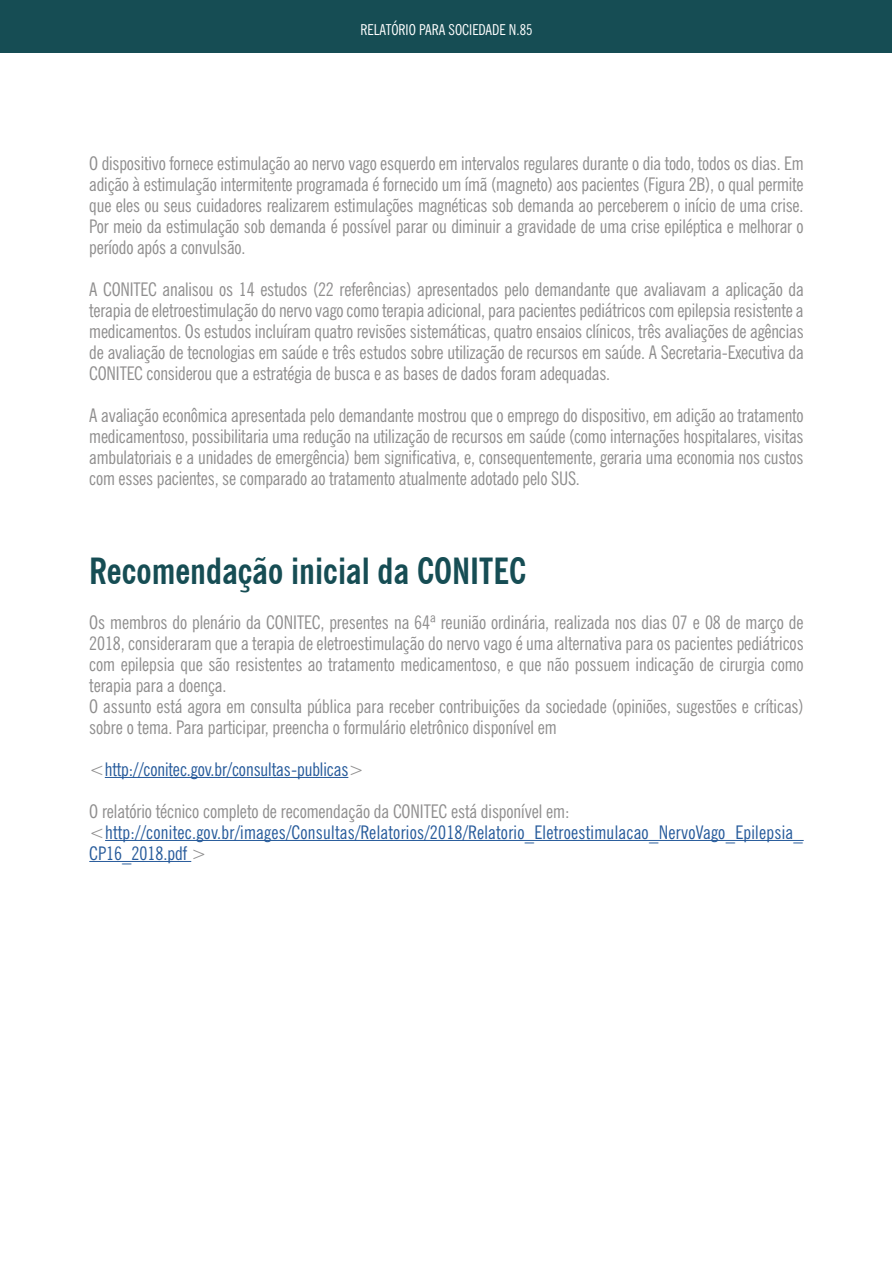
<style>
.page{position:relative;width:893px;height:1263px;background:#fff}
.page>*{position:absolute;margin:0;border:0;box-sizing:border-box;transform-origin:0 0}
.t1{font:700 condensed 36px "News Gothic BT";color:#164d54}
.t2{font:condensed 18.75px/21px "News Gothic BT";letter-spacing:-.005em;color:#8f8e8e;text-align:justify}
.t3{font:condensed 18.75px/21px "News Gothic BT";letter-spacing:.015em;color:#275b9b}
.t4{font:condensed 18.75px "News Gothic BT";letter-spacing:-.005em;color:#275b9b}
.t5{font:condensed 15px "News Gothic BT";color:#fff}
.s1{color:#8f8e8e}
</style>
<div class="page">
<div style="left:1px;top:0;width:891px;height:52px;background:#164d54"></div>
<hr style="left:105px;top:777px;width:243px;height:1px;background:#275b9b">
<hr style="left:105px;top:840px;width:699px;height:1px;background:#275b9b">
<hr style="left:89px;top:861px;width:102px;height:1px;background:#275b9b">
<p class="t5" style="left:360px;top:21px;width:173px">RELATÓRIO PARA SOCIEDADE N.85</p>
<p class="t2" style="left:89px;top:152px;width:716px">O dispositivo fornece estimulação ao nervo vago esquerdo em intervalos regulares durante o dia todo, todos os dias. Em adição à estimulação intermitente programada é fornecido um ímã (magneto) aos pacientes (Figura 2B), o qual permite que eles ou seus cuidadores realizarem estimulações magnéticas sob demanda ao perceberem o início de uma crise.<br>Por meio da estimulação sob demanda é possível parar ou diminuir a gravidade de uma crise epiléptica e melhorar o período após a convulsão.</p>
<p class="t2" style="left:89px;top:278px;width:716px">A CONITEC analisou os 14 estudos (22 referências) apresentados pelo demandante que avaliavam a aplicação da terapia de eletroestimulação do nervo vago como terapia adicional, para pacientes pediátricos com epilepsia resistente a medicamentos. Os estudos incluíram quatro revisões sistemáticas, quatro ensaios clínicos, três avaliações de agências de avaliação de tecnologias em saúde e três estudos sobre utilização de recursos em saúde. A Secretaria-Executiva da CONITEC considerou que a estratégia de busca e as bases de dados foram adequadas.</p>
<p class="t2" style="left:89px;top:404px;width:716px">A avaliação econômica apresentada pelo demandante mostrou que o emprego do dispositivo, em adição ao tratamento medicamentoso, possibilitaria uma redução na utilização de recursos em saúde (como internações hospitalares, visitas ambulatoriais e a unidades de emergência) bem significativa, e, consequentemente, geraria uma economia nos custos com esses pacientes, se comparado ao tratamento atualmente adotado pelo SUS.</p>
<h1 class="t1" style="left:89px;top:549px;width:438px">Recomendação inicial da CONITEC</h1>
<p class="t2" style="left:89px;top:611px;width:716px;text-align:left">Os membros do plenário da CONITEC, presentes na 64ª reunião ordinária, realizada nos dias 07 e 08 de março de 2018, consideraram que a terapia de eletroestimulação do nervo vago é uma alternativa para os pacientes pediátricos com epilepsia que são resistentes ao tratamento medicamentoso, e que não possuem indicação de cirurgia como terapia para a doença.<br>O assunto está agora em consulta pública para receber contribuições da sociedade (opiniões, sugestões e críticas) sobre o tema. Para participar, preencha o formulário eletrônico disponível em</p>
<p class="t4" style="left:89px;top:758px;width:276px"><span class="s1">&lt;</span>http://conitec.gov.br/consultas-publicas<span class="s1">&gt;</span></p>
<p class="t3" style="left:89px;top:800px;width:715px"><span class="s1">O relatório técnico completo de recomendação da CONITEC está disponível em: &lt;</span>http://conitec.gov.br/images/Consultas/Relatorios/2018/Relatorio_Eletroestimulacao_NervoVago_Epilepsia_<br>CP16_2018.pdf <span class="s1">&gt;</span></p>
</div>
